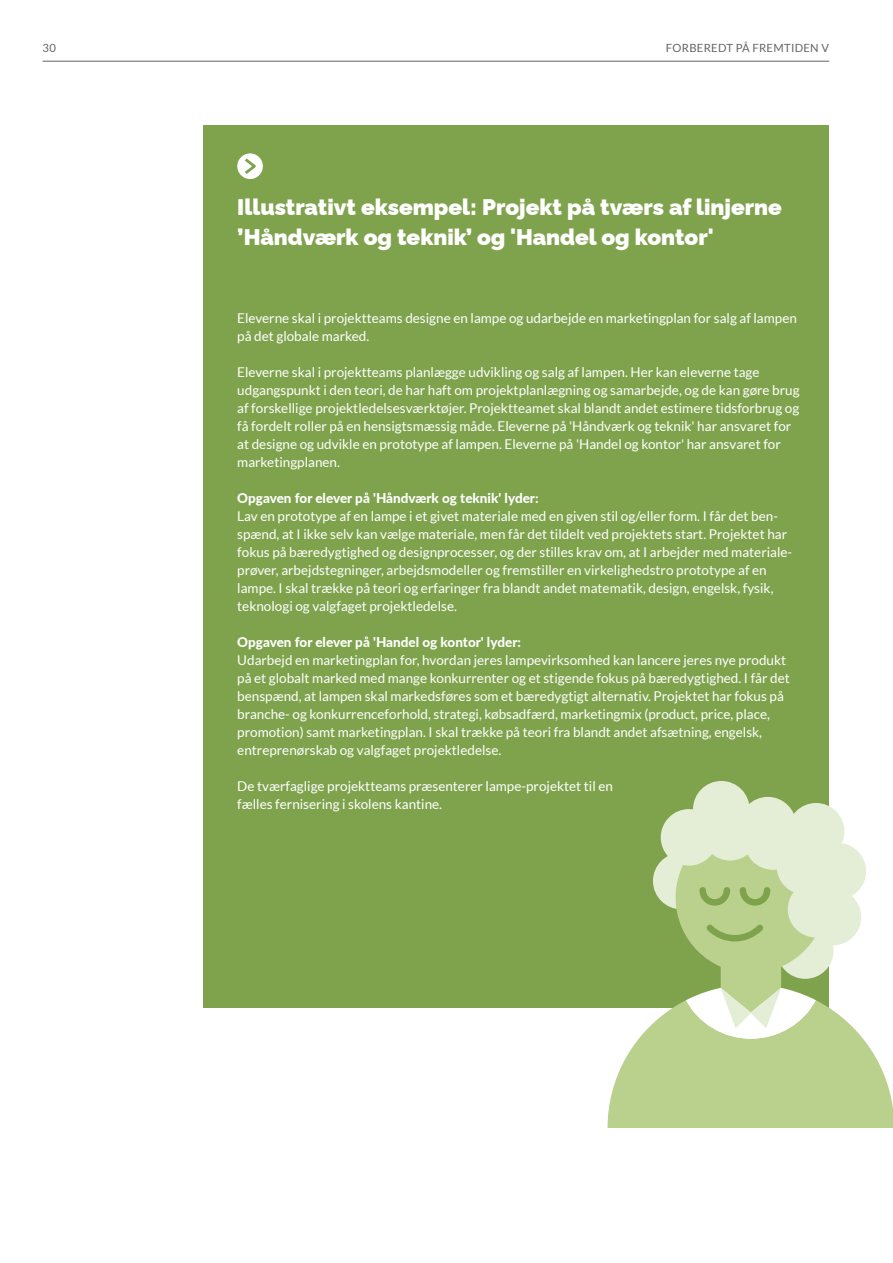
<style>
.page{position:relative;width:893px;height:1263px;background:#fff}
.page>*{position:absolute;margin:0;border:0;box-sizing:border-box;transform-origin:0 0}
.t1{font:22.5px/30px "Raleway Black 2";color:#fff}
.t2{font:13.5px/18px "Lato";color:#fff}
.t3{font:800 13.5px "Lato";color:#fff}
.t4{font:11.25px "Lato";letter-spacing:.025em;color:#646363}
</style>
<div class="page">
<div style="left:203px;top:125px;width:626px;height:882px;background:#7fa34d"></div>
<div style="left:237px;top:153px;width:26px;height:26px;background:#fff;border-radius:50%"></div>
<svg style="left:245px;top:158px;width:11px;height:16px"></svg>
<hr style="left:43px;top:61px;width:786px;height:1px;background:#646363">
<div style="left:788px;top:803px;width:56px;height:56px;background:#e4edd5;border-radius:50%"></div>
<div style="left:740px;top:797px;width:56px;height:56px;background:#e4edd5;border-radius:50%"></div>
<div style="left:693px;top:781px;width:57px;height:56px;background:#e4edd5;border-radius:50%"></div>
<svg style="left:608px;top:823px;width:285px;height:305px"></svg>
<div style="left:788px;top:881px;width:56px;height:56px;background:#e4edd5;border-radius:50%"></div>
<div style="left:777px;top:838px;width:56px;height:56px;background:#e4edd5;border-radius:50%"></div>
<div style="left:744px;top:813px;width:57px;height:57px;background:#e4edd5;border-radius:50%"></div>
<div style="left:702px;top:804px;width:56px;height:56px;background:#e4edd5;border-radius:50%"></div>
<div style="left:661px;top:809px;width:56px;height:57px;background:#e4edd5;border-radius:50%"></div>
<p class="t4" style="left:43px;top:42px;width:15px">30</p>
<p class="t4" style="left:666px;top:42px;width:165px">FORBEREDT PÅ FREMTIDEN V</p>
<h3 class="t1" style="left:237px;top:190px;width:546px">Illustrativt eksempel: Projekt på tværs af linjerne ’Håndværk og teknik’ og 'Handel og kontor'</h3>
<p class="t2" style="left:237px;top:309px;width:561px">Eleverne skal i projektteams designe en lampe og udarbejde en marketingplan for salg af lampen på det globale marked .</p>
<p class="t2" style="left:237px;top:363px;width:564px">Eleverne skal i projektteams planlægge udvikling og salg af lampen . Her kan eleverne tage udgangspunkt i den teori, de har haft om projektplanlægning og samarbejde, og de kan gøre brug af forskellige projektledelsesværktøjer . Projektteamet skal blandt andet estimere tidsforbrug og få fordelt roller på en hensigtsmæssig måde . Eleverne på 'Håndværk og teknik' har ansvaret for at designe og udvikle en prototype af lampen . Eleverne på 'Handel og kontor' har ansvaret for marketingplanen .</p>
<h4 class="t3" style="left:237px;top:488px;width:303px">Opgaven for elever på 'Håndværk og teknik' lyder:</h4>
<p class="t2" style="left:237px;top:507px;width:556px">Lav en prototype af en lampe i et givet materiale med en given stil og/eller form . I får det ben&shy;spænd, at I ikke selv kan vælge materiale, men får det tildelt ved projektets start . Projektet har fokus på bæredygtighed og designprocesser, og der stilles krav om, at I arbejder med materiale&shy;prøver, arbejdstegninger, arbejdsmodeller og fremstiller en virkelighedstro prototype af en lampe . I skal trække på teori og erfaringer fra blandt andet matematik, design, engelsk, fysik, teknologi og valgfaget projektledelse .</p>
<h4 class="t3" style="left:237px;top:632px;width:285px">Opgaven for elever på 'Handel og kontor' lyder:</h4>
<p class="t2" style="left:237px;top:651px;width:554px">Udarbejd en marketingplan for, hvordan jeres lampevirksomhed kan lancere jeres nye produkt på et globalt marked med mange konkurrenter og et stigende fokus på bæredygtighed . I får det benspænd, at lampen skal markedsføres som et bæredygtigt alternativ . Projektet har fokus på branche- og konkurrenceforhold, strategi, købsadfærd, marketingmix (product, price, place, promotion) samt marketingplan . I skal trække på teori fra blandt andet afsætning, engelsk, entreprenørskab og valgfaget projektledelse .</p>
<p class="t2" style="left:237px;top:777px;width:377px">De tværfaglige projektteams præsenterer lampe-projektet til en fælles fernisering i skolens kantine .</p>
</div>
